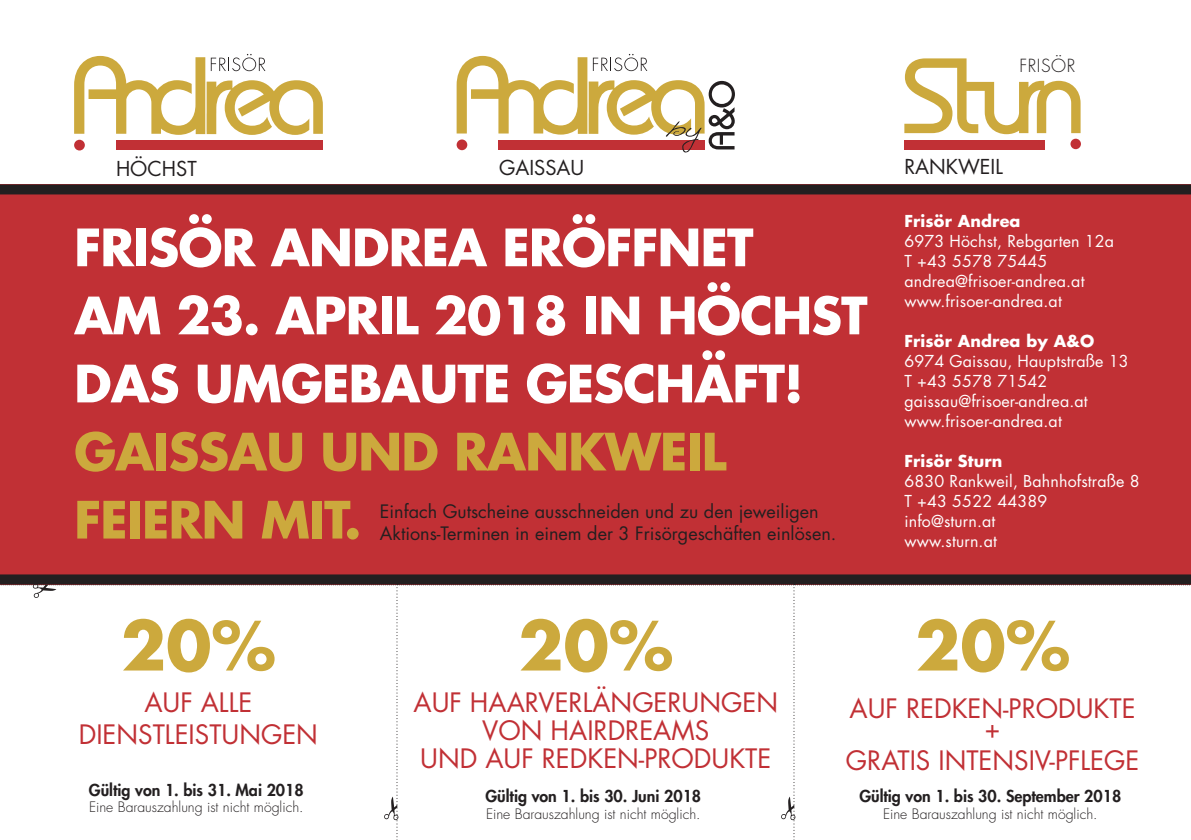
<style>
.page{position:relative;width:1191px;height:840px;background:#fff}
.page>*{position:absolute;margin:0;border:0;box-sizing:border-box;transform-origin:0 0}
.t1{font:700 66px "Futura";color:#cca93d}
.t2{font:700 50px/68px "Futura";letter-spacing:-.02em;color:#fff}
.t3{font:700 50px/68px "Futura";letter-spacing:-.02em;color:#cca93d}
.t4{font:26px/28px "Futura";color:#c13035;text-align:center}
.t5{font:20px "Futura";color:#231f20}
.t6{font:18px/22px "Futura";color:#231f20}
.t7{font:300 17.6px "Futura";letter-spacing:.03em;color:#231f20}
.t8{font:16px/20px "Futura";letter-spacing:.01em;color:#fff}
.t9{font:800 16px "Futura";color:#231f20}
.t10{font:700 16px "Futura";letter-spacing:.01em;color:#fff}
.t11{font:300 14px "Futura";color:#231f20}
</style>
<div class="page">
<div style="left:0;top:184px;width:1191px;height:401px;background:#c13035"></div>
<div style="left:116px;top:140px;width:207px;height:9px;background:#c13035"></div>
<div style="left:74px;top:140px;width:11px;height:10px;background:#c13035;border-radius:50%"></div>
<svg style="left:74px;top:54px;width:249px;height:81px"></svg>
<svg style="left:456px;top:54px;width:279px;height:99px"></svg>
<svg style="left:904px;top:58px;width:176px;height:76px"></svg>
<div style="left:1070px;top:139px;width:11px;height:10px;background:#c13035;border-radius:50%"></div>
<div style="left:904px;top:140px;width:140px;height:9px;background:#c13035"></div>
<svg style="left:0;top:584px;width:1191px;height:256px"></svg>
<div style="left:0;top:184px;width:1191px;height:10px;background:#231f20"></div>
<div style="left:0;top:574px;width:1191px;height:10px;background:#231f20"></div>
<p class="t7" style="left:1019px;top:54px;width:57px">FRISÖR</p>
<p class="t5" style="left:116px;top:154px;width:82px">HÖCHST</p>
<p class="t5" style="left:499px;top:154px;width:87px">GAISSAU</p>
<p class="t5" style="left:904px;top:153px;width:100px">RANKWEIL</p>
<h2 class="t2" style="left:74px;top:212px;width:795px">FRISÖR ANDREA ERÖFFNET<br>AM 23. APRIL 2018 IN HÖCHST<br>DAS UMGEBAUTE GESCHÄFT!</h2>
<h2 class="t3" style="left:74px;top:416px;width:654px">GAISSAU UND RANKWEIL<br>FEIERN MIT.</h2>
<p class="t6" style="left:380px;top:499px;width:458px">Einfach Gutscheine ausschneiden und zu den jeweiligen<br>Aktions-Terminen in einem der 3 Frisörgeschäften einlösen.</p>
<p class="t10" style="left:904px;top:210px;width:118px">Frisör Andrea</p>
<p class="t8" style="left:904px;top:231px;width:211px">6973 Höchst, Rebgarten 12a<br>T +43 5578 75445 andrea@frisoer-andrea.at www.frisoer-andrea.at</p>
<p class="t10" style="left:904px;top:330px;width:191px">Frisör Andrea by A&amp;O</p>
<p class="t8" style="left:904px;top:351px;width:226px">6974 Gaissau, Hauptstraße 13<br>T +43 5578 71542 gaissau@frisoer-andrea.at www.frisoer-andrea.at</p>
<p class="t10" style="left:904px;top:450px;width:100px">Frisör Sturn</p>
<p class="t8" style="left:904px;top:471px;width:237px">6830 Rankweil, Bahnhofstraße 8<br>T +43 5522 44389 info@sturn.at<br>www.sturn.at</p>
<h1 class="t1" style="left:121px;top:599px;width:156px">20%</h1>
<h3 class="t4" style="left:79px;top:685px;width:241px;line-height:32px">AUF ALLE<br>DIENSTLEISTUNGEN</h3>
<p class="t9" style="left:89px;top:778px;width:216px">Gültig von 1. bis 31. Mai 2018</p>
<p class="t11" style="left:89px;top:797px;width:216px">Eine Barauszahlung ist nicht möglich.</p>
<h1 class="t1" style="left:518px;top:599px;width:156px">20%</h1>
<h3 class="t4" style="left:413px;top:687px;width:366px">AUF HAARVERLÄNGERUNGEN<br>VON HAIRDREAMS<br>UND AUF REDKEN-PRODUKTE</h3>
<p class="t9" style="left:485px;top:784px;width:217px">Gültig von 1. bis 30. Juni 2018</p>
<p class="t11" style="left:486px;top:804px;width:216px">Eine Barauszahlung ist nicht möglich.</p>
<h1 class="t1" style="left:915px;top:599px;width:156px">20%</h1>
<h3 class="t4" style="left:849px;top:697px;width:287px;line-height:20px">AUF REDKEN-PRODUKTE +</h3>
<h3 class="t4" style="left:846px;top:745px;width:295px">GRATIS INTENSIV-PFLEGE</h3>
<p class="t9" style="left:859px;top:784px;width:263px">Gültig von 1. bis 30. September 2018</p>
<p class="t11" style="left:883px;top:804px;width:216px">Eine Barauszahlung ist nicht möglich.</p>
</div>
